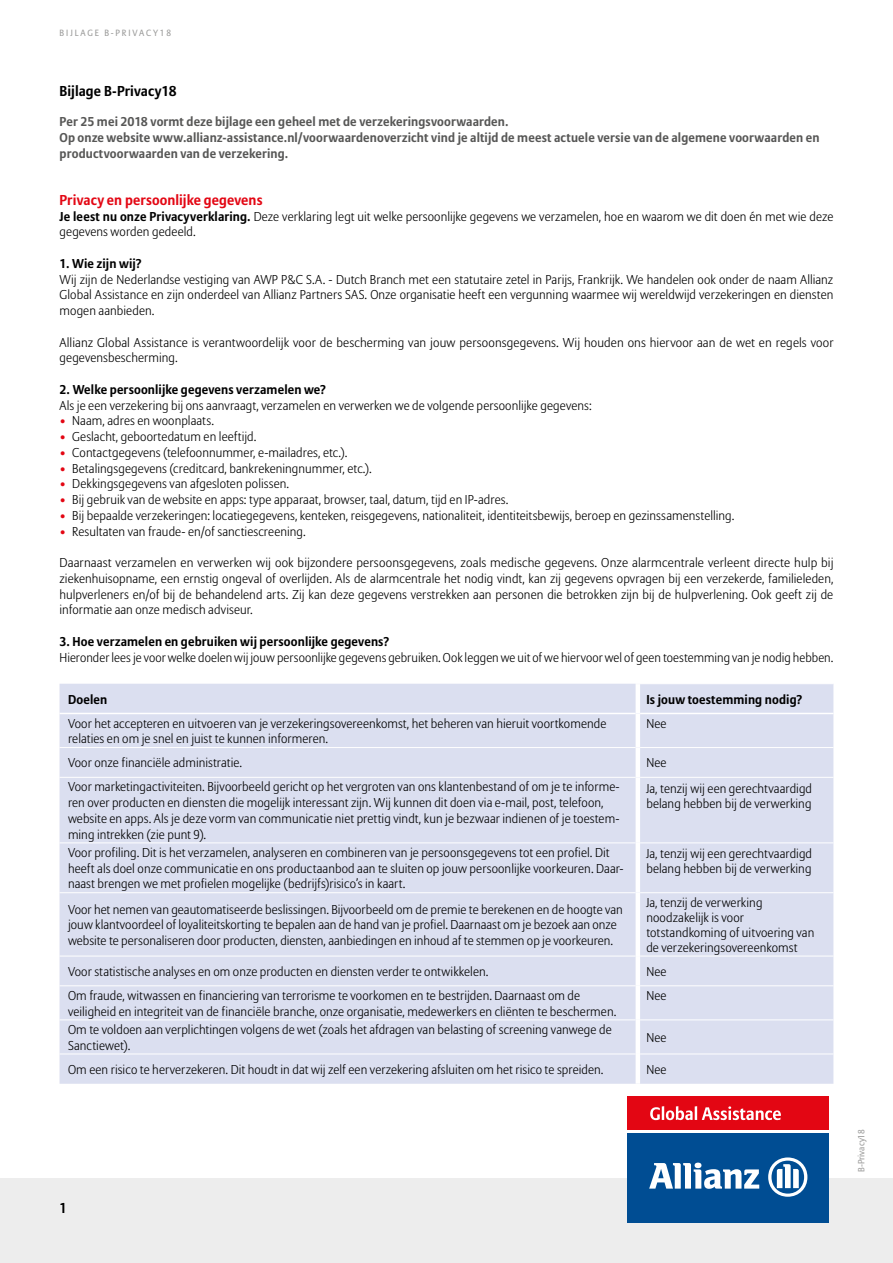
<style>
.page{position:relative;width:893px;height:1263px;background:#fff}
.page>*{position:absolute;margin:0;border:0;box-sizing:border-box;transform-origin:0 0}
.t1{font:700 14.25px "Allianz Sans";letter-spacing:.01em;color:#e30613}
.t2{font:700 14.25px "Allianz Sans";letter-spacing:.005em;color:#000}
.t3{font:14.25px "Allianz Sans";color:#000}
.t4{font:300 12.75px/15.8px "Allianz Sans";letter-spacing:.005em;color:#000}
.t5{font:700 12.75px/15.8px "Allianz Sans";letter-spacing:.01em;color:#575756}
.t6{font:700 12.75px "Allianz Sans";letter-spacing:.01em;color:#000}
.t7{font:9px "Allianz Sans";letter-spacing:.2em;color:#9d9d9c}
.t8{font:9px "Allianz Sans";color:#9d9d9c}
.s1{font-weight:700}
.s2{color:#e30613}
</style>
<div class="page">
<div style="left:0;top:1178px;width:893px;height:85px;background:#ededed"></div>
<div style="left:60px;top:684px;width:773px;height:400px;background:#dbdff0"></div>
<hr style="left:60px;top:713px;width:576px;height:1px;background:#fff">
<hr style="left:640px;top:713px;width:193px;height:1px;background:#fff">
<hr style="left:60px;top:747px;width:576px;height:1px;background:#fff">
<hr style="left:640px;top:747px;width:193px;height:1px;background:#fff">
<hr style="left:60px;top:777px;width:576px;height:1px;background:#fff">
<hr style="left:640px;top:777px;width:193px;height:1px;background:#fff">
<hr style="left:60px;top:842px;width:576px;height:1px;background:#fff">
<hr style="left:640px;top:842px;width:193px;height:1px;background:#fff">
<hr style="left:60px;top:892px;width:576px;height:1px;background:#fff">
<hr style="left:640px;top:892px;width:193px;height:1px;background:#fff">
<hr style="left:60px;top:956px;width:576px;height:1px;background:#fff">
<hr style="left:640px;top:956px;width:193px;height:1px;background:#fff">
<hr style="left:60px;top:985px;width:576px;height:1px;background:#fff">
<hr style="left:640px;top:985px;width:193px;height:1px;background:#fff">
<hr style="left:60px;top:1019px;width:576px;height:1px;background:#fff">
<hr style="left:640px;top:1019px;width:193px;height:1px;background:#fff">
<hr style="left:60px;top:1053px;width:576px;height:1px;background:#fff">
<hr style="left:640px;top:1053px;width:193px;height:1px;background:#fff">
<hr style="left:636px;top:684px;width:4px;height:29px;background:#fff">
<hr style="left:636px;top:713px;width:4px;height:34px;background:#fff">
<hr style="left:636px;top:747px;width:4px;height:30px;background:#fff">
<hr style="left:636px;top:777px;width:4px;height:66px;background:#fff">
<hr style="left:636px;top:843px;width:4px;height:50px;background:#fff">
<hr style="left:636px;top:893px;width:4px;height:63px;background:#fff">
<hr style="left:636px;top:956px;width:4px;height:30px;background:#fff">
<hr style="left:636px;top:986px;width:4px;height:34px;background:#fff">
<hr style="left:636px;top:1020px;width:4px;height:34px;background:#fff">
<hr style="left:636px;top:1054px;width:4px;height:30px;background:#fff">
<div style="left:627px;top:1096px;width:202px;height:34px;background:#e30613"></div>
<div style="left:627px;top:1133px;width:202px;height:90px;background:#004d93"></div>
<svg style="left:649px;top:1162px;width:110px;height:27px"></svg>
<svg style="left:768px;top:1157px;width:39px;height:40px"></svg>
<svg style="left:650px;top:1106px;width:131px;height:14px"></svg>
<p class="t7" style="left:60px;top:27px;width:113px">BIJLAGE B-PRIVACY18</p>
<p class="t2" style="left:60px;top:82px;width:119px">Bijlage B-Privacy18</p>
<p class="t5" style="left:60px;top:114px;width:761px">Per 25 mei 2018 vormt deze bijlage een geheel met de verzekeringsvoorwaarden.<br>Op onze website www.allianz-assistance.nl/voorwaardenoverzicht vind je altijd de meest actuele versie van de algemene voorwaarden en productvoorwaarden van de verzekering.</p>
<p class="t1" style="left:60px;top:191px;width:205px">Privacy en persoonlijke gegevens</p>
<p class="t4" style="left:60px;top:208px;width:775px"><span class="s1">Je leest nu onze Privacyverklaring.</span> Deze verklaring legt uit welke persoonlijke gegevens we verzamelen, hoe en waarom we dit doen én met wie deze gegevens worden gedeeld.</p>
<p class="t6" style="left:60px;top:256px;width:84px">1. Wie zijn wij?</p>
<p class="t4" style="left:60px;top:271px;width:775px;text-align:justify">Wij zijn de Nederlandse vestiging van AWP P&amp;C S.A. - Dutch Branch met een statutaire zetel in Parijs, Frankrijk. We handelen ook onder de naam Allianz Global Assistance en zijn onderdeel van Allianz Partners SAS. Onze organisatie heeft een vergunning waarmee wij wereldwijd verzekeringen en diensten mogen aanbieden.</p>
<p class="t4" style="left:60px;top:334px;width:775px">Allianz Global Assistance is verantwoordelijk voor de bescherming van jouw persoonsgegevens. Wij houden ons hiervoor aan de wet en regels voor gegevensbescherming.</p>
<p class="t6" style="left:60px;top:382px;width:268px">2. Welke persoonlijke gegevens verzamelen we?</p>
<p class="t4" style="left:60px;top:397px;width:534px">Als je een verzekering bij ons aanvraagt, verzamelen en verwerken we de volgende persoonlijke gegevens:</p>
<p class="t4" style="left:60px;top:413px;width:156px"><span class="s2">•</span> Naam, adres en woonplaats.</p>
<p class="t4" style="left:60px;top:428px;width:198px"><span class="s2">•</span> Geslacht, geboortedatum en leeftijd.</p>
<p class="t4" style="left:60px;top:444px;width:289px"><span class="s2">•</span> Contactgegevens (telefoonnummer, e-mailadres, etc.).</p>
<p class="t4" style="left:60px;top:460px;width:314px"><span class="s2">•</span> Betalingsgegevens (creditcard, bankrekeningnummer, etc.).</p>
<p class="t4" style="left:60px;top:476px;width:231px"><span class="s2">•</span> Dekkingsgegevens van afgesloten polissen.</p>
<p class="t4" style="left:60px;top:491px;width:450px"><span class="s2">•</span> Bij gebruik van de website en apps: type apparaat, browser, taal, datum, tijd en IP-adres.</p>
<p class="t4" style="left:60px;top:507px;width:676px"><span class="s2">•</span> Bij bepaalde verzekeringen: locatiegegevens, kenteken, reisgegevens, nationaliteit, identiteitsbewijs, beroep en gezinssamenstelling.</p>
<p class="t4" style="left:60px;top:523px;width:248px"><span class="s2">•</span> Resultaten van fraude- en/of sanctiescreening.</p>
<p class="t4" style="left:60px;top:555px;width:775px;text-align:justify">Daarnaast verzamelen en verwerken wij ook bijzondere persoonsgegevens, zoals medische gegevens. Onze alarmcentrale verleent directe hulp bij ziekenhuisopname, een ernstig ongeval of overlijden. Als de alarmcentrale het nodig vindt, kan zij gegevens opvragen bij een verzekerde, familieleden, hulpverleners en/of bij de behandelend arts. Zij kan deze gegevens verstrekken aan personen die betrokken zijn bij de hulpverlening. Ook geeft zij de informatie aan onze medisch adviseur.</p>
<p class="t6" style="left:60px;top:634px;width:331px">3. Hoe verzamelen en gebruiken wij persoonlijke gegevens?</p>
<p class="t4" style="left:60px;top:649px;width:775px">Hieronder lees je voor welke doelen wij jouw persoonlijke gegevens gebruiken. Ook leggen we uit of we hiervoor wel of geen toestemming van je nodig hebben.</p>
<p class="t6" style="left:68px;top:691px;width:41px">Doelen</p>
<p class="t6" style="left:646px;top:691px;width:158px">Is jouw toestemming nodig?</p>
<p class="t4" style="left:68px;top:715px;width:540px">Voor het accepteren en uitvoeren van je verzekeringsovereenkomst, het beheren van hieruit voortkomende relaties en om je snel en juist te kunnen informeren.</p>
<p class="t4" style="left:646px;top:715px;width:22px">Nee</p>
<p class="t4" style="left:68px;top:755px;width:176px">Voor onze financiële administratie.</p>
<p class="t4" style="left:646px;top:755px;width:22px">Nee</p>
<p class="t4" style="left:68px;top:779px;width:553px">Voor marketingactiviteiten. Bijvoorbeeld gericht op het vergroten van ons klantenbestand of om je te informe&shy;ren over producten en diensten die mogelijk interessant zijn. Wij kunnen dit doen via e-mail, post, telefoon, website en apps. Als je deze vorm van communicatie niet prettig vindt, kun je bezwaar indienen of je toestem&shy;ming intrekken (zie punt 9).</p>
<p class="t4" style="left:646px;top:780px;width:167px;line-height:15px">Ja, tenzij wij een gerechtvaardigd belang hebben bij de verwerking</p>
<p class="t4" style="left:68px;top:844px;width:557px">Voor profiling. Dit is het verzamelen, analyseren en combineren van je persoonsgegevens tot een profiel. Dit heeft als doel onze communicatie en ons productaanbod aan te sluiten op jouw persoonlijke voorkeuren. Daar&shy;naast brengen we met profielen mogelijke (bedrijfs)risico’s in kaart.</p>
<p class="t4" style="left:646px;top:845px;width:167px;line-height:15px">Ja, tenzij wij een gerechtvaardigd belang hebben bij de verwerking</p>
<p class="t4" style="left:68px;top:901px;width:556px">Voor het nemen van geautomatiseerde beslissingen. Bijvoorbeeld om de premie te berekenen en de hoogte van jouw klantvoordeel of loyaliteitskorting te bepalen aan de hand van je profiel. Daarnaast om je bezoek aan onze website te personaliseren door producten, diensten, aanbiedingen en inhoud af te stemmen op je voorkeuren.</p>
<p class="t4" style="left:646px;top:895px;width:170px;line-height:15px">Ja, tenzij de verwerking noodzakelijk is voor totstandkoming of uitvoering van de verzekeringsovereenkomst</p>
<p class="t4" style="left:68px;top:963px;width:422px">Voor statistische analyses en om onze producten en diensten verder te ontwikkelen.</p>
<p class="t4" style="left:646px;top:963px;width:22px">Nee</p>
<p class="t4" style="left:68px;top:987px;width:550px">Om fraude, witwassen en financiering van terrorisme te voorkomen en te bestrijden. Daarnaast om de veiligheid en integriteit van de financiële branche, onze organisatie, medewerkers en cliënten te beschermen.</p>
<p class="t4" style="left:646px;top:987px;width:22px">Nee</p>
<p class="t4" style="left:68px;top:1021px;width:545px">Om te voldoen aan verplichtingen volgens de wet (zoals het afdragen van belasting of screening vanwege de<br>Sanctiewet).</p>
<p class="t4" style="left:646px;top:1029px;width:22px">Nee</p>
<p class="t4" style="left:68px;top:1061px;width:537px">Om een risico te herverzekeren. Dit houdt in dat wij zelf een verzekering afsluiten om het risico te spreiden.</p>
<p class="t4" style="left:646px;top:1061px;width:22px">Nee</p>
<p class="t3" style="left:60px;top:1199px;width:9px">1</p>
<p class="t8" style="left:856px;top:1172px;width:44px;rotate:-90deg">B-Privacy18</p>
</div>
